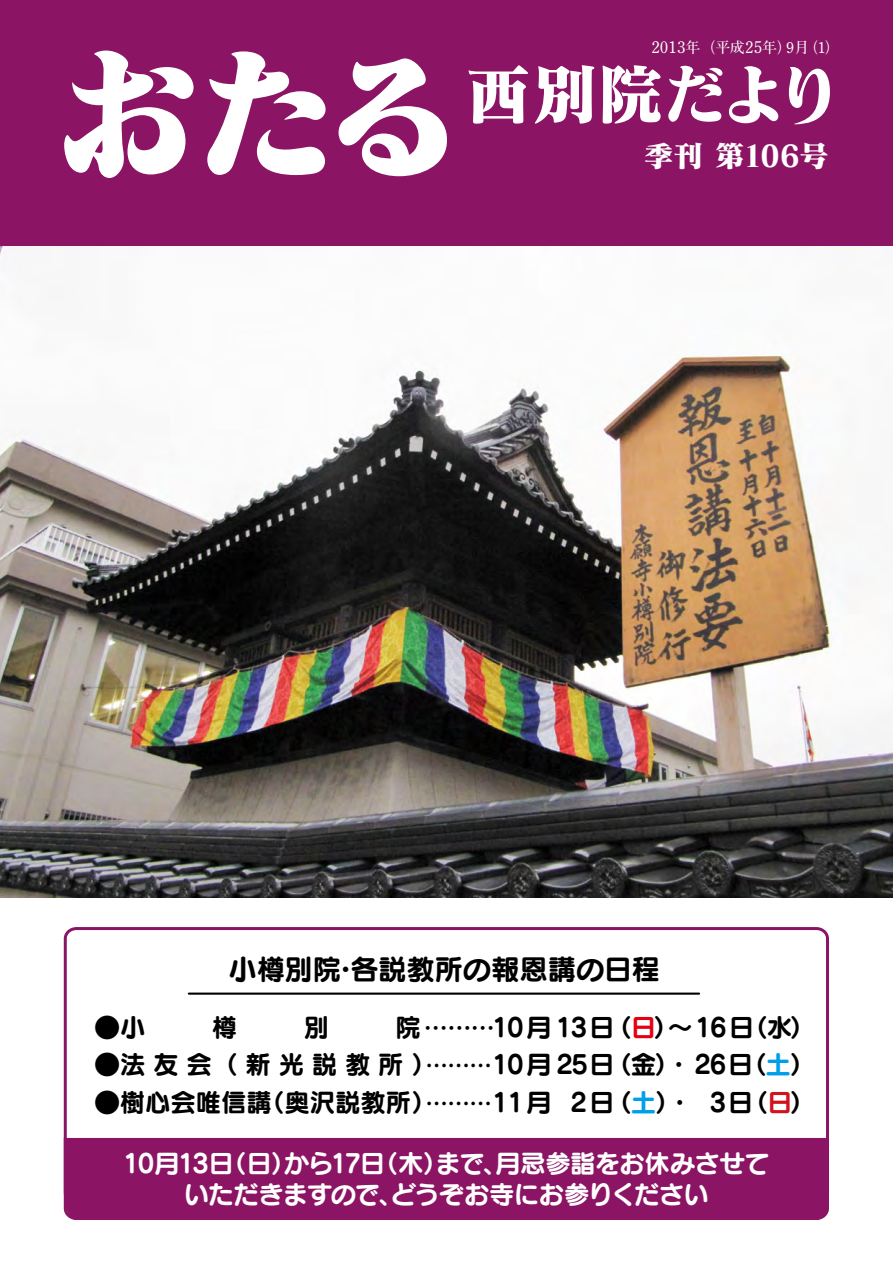
<style>
.page{position:relative;width:893px;height:1263px;background:#fff}
.page>*{position:absolute;margin:0;border:0;box-sizing:border-box;transform-origin:0 0}
.t1{font:66px "Matisse Pro EB";letter-spacing:-.025em;color:#fff}
.t2{font:30px "Matisse Pro EB";letter-spacing:-.025em;color:#fff}
.t3{font:28.5px "Seurat Pro B";letter-spacing:-.01em;color:#000}
.t4{font:25.5px/37.5px "Seurat Pro B";letter-spacing:-.01em;color:#000}
.t5{font:25.5px/30.9px "Seurat Pro B";letter-spacing:-.035em;color:#fff;text-align:center}
.t6{font:25.5px "Seurat Pro B";letter-spacing:.3em;color:#000}
.t7{font:22.5px/37.5px "Seurat Pro B";color:#000}
.t8{font:700 14.85px "Futo Min A101 Pro";color:#fff}
.s1{font-size:15.9px}
.s2{font-family:"Matisse Pro UB";font-size:145.8px}
.s3{font-size:24px}
.s4{color:#e60013}
.s5{color:#00a0e9}
.s6{color:#d0131c}
</style>
<div class="page">
<div style="left:0;top:0;width:893px;height:308px;background:#8b1564"></div>
<div style="left:64px;top:927px;width:765px;height:293px;border:3px solid #8b1564;border-radius:11px"></div>
<div style="left:64px;top:1138px;width:765px;height:82px;background:#8b1564"></div>
<hr style="left:189px;top:992px;width:510px;height:3px;background:#000">
<img style="left:0;top:247px;width:893px;height:650px">
<p class="t8" style="left:651px;top:36px;width:190px"><span class="s1">2013</span>年（平成<span class="s1">25</span>年）9月（1）</p>
<h1 class="t1" style="left:56px;top:51px;width:788px"><span class="s2">おたる</span>西別院だより</h1>
<p class="t2" style="left:644px;top:136px;width:187px">季刊 第106号</p>
<p class="t3" style="left:229px;top:950px;width:433px">小樽別院・各説教所の報恩講の日程</p>
<p class="t4" style="left:95px;top:1007px;width:52px">●小</p>
<p class="t4" style="left:212px;top:1007px;width:27px">樽</p>
<p class="t4" style="left:304px;top:1007px;width:27px">別</p>
<p class="t6" style="left:95px;top:1047px;width:344px">●法友会（新光説教所）</p>
<p class="t4" style="left:95px;top:1082px;width:344px">●樹心会唯信講（奥沢説教所）</p>
<p class="t4" style="left:395px;top:1007px;width:421px">院 <span class="s3">………</span>10 月 13日 （<span class="s4">日</span>）～16日（水）</p>
<p class="t7" style="left:425px;top:1046px;width:68px">……… ………</p>
<p class="t4" style="left:492px;top:1045px;width:325px">10 月 25日 （金）・ 26日（<span class="s5">土</span>）<br>11 月 2日 （<span class="s5">土</span>）・ 3日（<span class="s6">日</span>）</p>
<p class="t5" style="left:123px;top:1146px;width:649px">10月13日（日）から17日（木）まで、月忌参詣をお休みさせていただきますので、どうぞお寺にお参りください</p>
</div>
